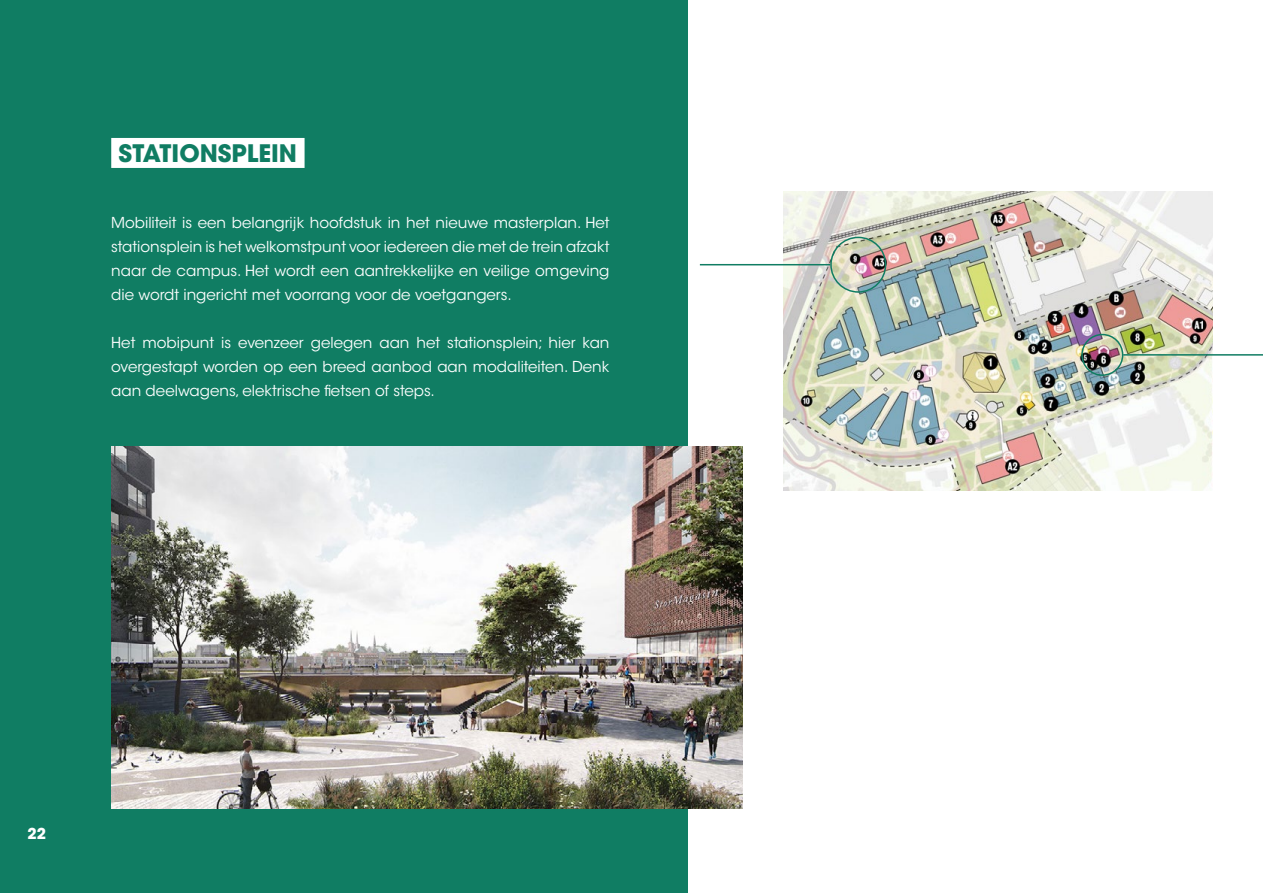
<style>
.page{position:relative;width:1263px;height:893px;background:#fff}
.page>*{position:absolute;margin:0;border:0;box-sizing:border-box;transform-origin:0 0}
.t1{font:700 24px "ITC Avant Garde Std";color:#107d63}
.t2{font:15px/24px "ITC Avant Garde Std";color:#fff;text-align:justify}
.t3{font:700 15px "ITC Avant Garde Std";color:#fff}
</style>
<div class="page">
<img style="left:783px;top:192px;width:430px;height:299px">
<div style="left:0;top:0;width:687px;height:893px;background:#107d63"></div>
<div style="left:111px;top:138px;width:194px;height:30px;background:#fff"></div>
<img style="left:111px;top:446px;width:632px;height:362px">
<div style="left:1081px;top:334px;width:42px;height:42px;border:2px solid #107d63;border-radius:50%"></div>
<hr style="left:1123px;top:354px;width:140px;height:2px;background:#107d63">
<div style="left:830px;top:237px;width:56px;height:56px;border:2px solid #107d63;border-radius:50%"></div>
<hr style="left:700px;top:264px;width:130px;height:1px;background:#107d63">
<h1 class="t1" style="left:119px;top:138px;width:180px">STATIONSPLEIN</h1>
<p class="t2" style="left:111px;top:211px;width:500px">Mobiliteit is een belangrijk hoofdstuk in het nieuwe masterplan. Het stationsplein is het welkomstpunt voor iedereen die met de trein afzakt naar de campus. Het wordt een aantrekkelijke en veilige omgeving die wordt ingericht met voorrang voor de voetgangers.</p>
<p class="t2" style="left:111px;top:331px;width:500px">Het mobipunt is evenzeer gelegen aan het stationsplein; hier kan overgestapt worden op een breed aanbod aan modaliteiten. Denk aan deelwagens, elektrische fietsen of steps.</p>
<p class="t3" style="left:27px;top:824px;width:20px">22</p>
</div>
